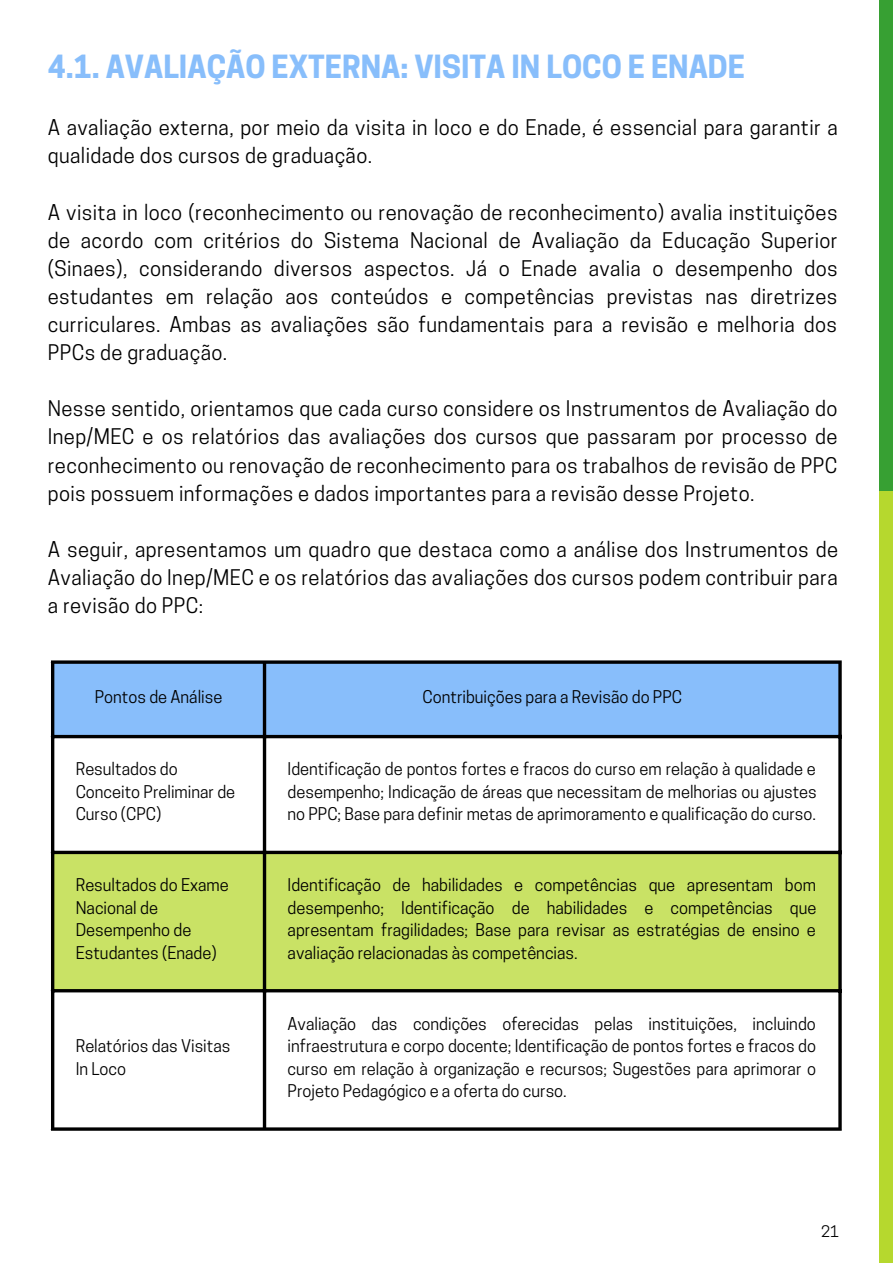
<style>
.page{position:relative;width:893px;height:1264px;background:#fff}
.page>*{position:absolute;margin:0;border:0;box-sizing:border-box;transform-origin:0 0}
.t1{font:700 30px "Cooper Hewitt";color:#88befb}
.t2{font:20.25px/28px "Cooper Hewitt";letter-spacing:.02em;color:#000;text-align:justify}
.t3{font:16.5px/22.5px "Cooper Hewitt";color:#000}
.t4{font:15px "Cooper Hewitt";color:#000}
</style>
<div class="page">
<div style="left:879px;top:0;width:13px;height:491px;background:#37a033"></div>
<div style="left:879px;top:491px;width:13px;height:771px;background:#b6d82e"></div>
<div style="left:54px;top:663px;width:784px;height:72px;background:#88befb"></div>
<div style="left:54px;top:854px;width:784px;height:135px;background:#c9e265"></div>
<hr style="left:51px;top:663px;width:3px;height:464px;background:#000">
<hr style="left:263px;top:663px;width:3px;height:464px;background:#000">
<hr style="left:838px;top:663px;width:3px;height:464px;background:#000">
<hr style="left:51px;top:660px;width:790px;height:3px;background:#000">
<hr style="left:51px;top:735px;width:790px;height:3px;background:#000">
<svg style="left:54px;top:850px;width:785px;height:4px;background:#2e2e2e"></svg>
<hr style="left:51px;top:989px;width:790px;height:3px;background:#000">
<hr style="left:51px;top:1127px;width:790px;height:3px;background:#000">
<p class="t1" style="left:48px;top:56px;width:698px">4.1. AVALIAÇÃO EXTERNA: VISITA IN LOCO E ENADE</p>
<p class="t2" style="left:48px;top:116px;width:791px">A avaliação externa, por meio da visita in loco e do Enade, é essencial para garantir a qualidade dos cursos de graduação.</p>
<p class="t2" style="left:48px;top:200px;width:791px">A visita in loco (reconhecimento ou renovação de reconhecimento) avalia instituições de acordo com critérios do Sistema Nacional de Avaliação da Educação Superior (Sinaes), considerando diversos aspectos. Já o Enade avalia o desempenho dos estudantes em relação aos conteúdos e competências previstas nas diretrizes curriculares. Ambas as avaliações são fundamentais para a revisão e melhoria dos PPCs de graduação.</p>
<p class="t2" style="left:48px;top:397px;width:791px">Nesse sentido, orientamos que cada curso considere os Instrumentos de Avaliação do Inep/MEC e os relatórios das avaliações dos cursos que passaram por processo de reconhecimento ou renovação de reconhecimento para os trabalhos de revisão de PPC pois possuem informações e dados importantes para a revisão desse Projeto.</p>
<p class="t2" style="left:48px;top:538px;width:791px">A seguir, apresentamos um quadro que destaca como a análise dos Instrumentos de Avaliação do Inep/MEC e os relatórios das avaliações dos cursos podem contribuir para a revisão do PPC:</p>
<p class="t3" style="left:95px;top:687px;width:129px">Pontos de Análise</p>
<p class="t3" style="left:422px;top:687px;width:261px">Contribuições para a Revisão do PPC</p>
<p class="t3" style="left:76px;top:760px;width:161px">Resultados do<br>Conceito Preliminar de<br>Curso (CPC)</p>
<p class="t3" style="left:287px;top:760px;width:530px;text-align:justify">Identificação de pontos fortes e fracos do curso em relação à qualidade e desempenho; Indicação de áreas que necessitam de melhorias ou ajustes no PPC; Base para definir metas de aprimoramento e qualificação do curso.</p>
<p class="t3" style="left:76px;top:875px;width:155px">Resultados do Exame<br>Nacional de<br>Desempenho de<br>Estudantes (Enade)</p>
<p class="t3" style="left:287px;top:875px;width:530px;text-align:justify">Identificação de habilidades e competências que apresentam bom desempenho; Identificação de habilidades e competências que apresentam fragilidades; Base para revisar as estratégias de ensino e avaliação relacionadas às competências.</p>
<p class="t3" style="left:76px;top:1036px;width:156px">Relatórios das Visitas<br>In Loco</p>
<p class="t3" style="left:287px;top:1014px;width:530px;text-align:justify">Avaliação das condições oferecidas pelas instituições, incluindo infraestrutura e corpo docente; Identificação de pontos fortes e fracos do curso em relação à organização e recursos; Sugestões para aprimorar o Projeto Pedagógico e a oferta do curso.</p>
<p class="t4" style="left:821px;top:1225px;width:19px">21</p>
</div>
